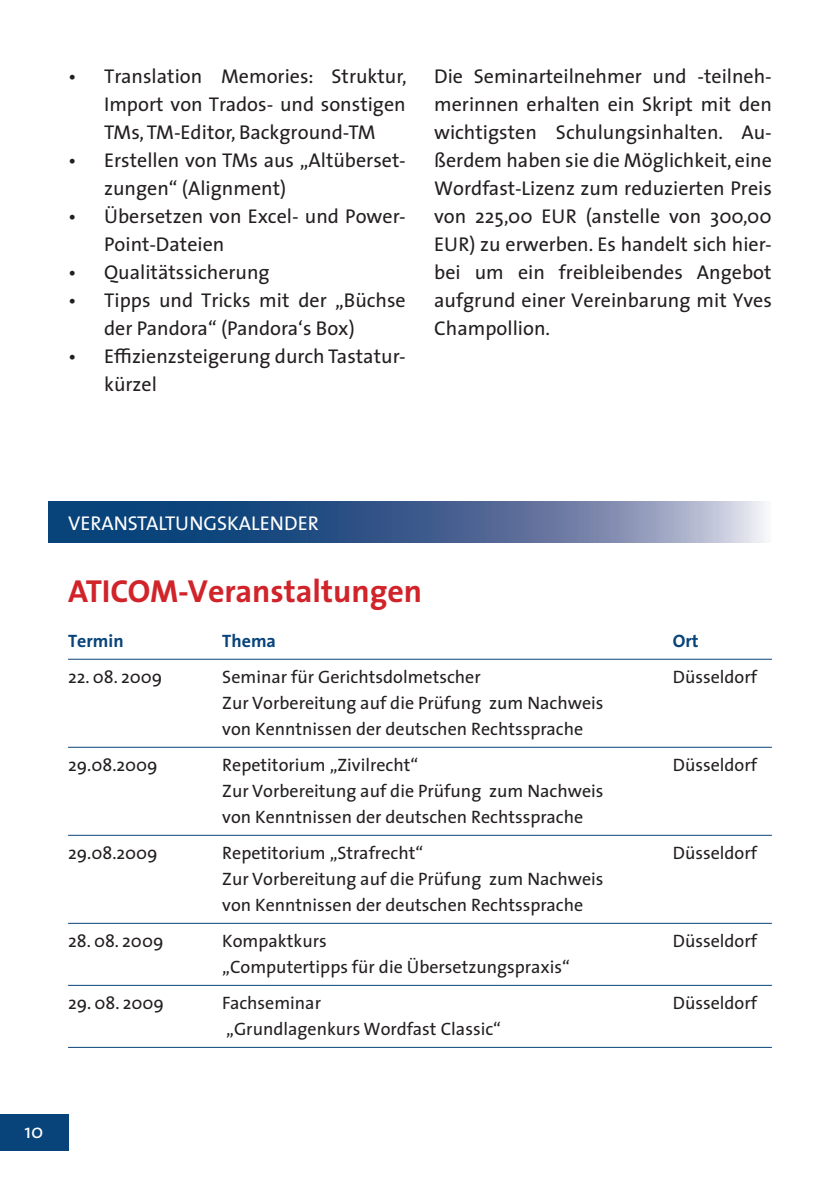
<style>
.page{position:relative;width:840px;height:1191px;background:#fff}
.page>*{position:absolute;margin:0;border:0;box-sizing:border-box;transform-origin:0 0}
.t1{font:32px "The Sans 7 Bold Plain";color:#d1232a}
.t2{font:20px/28px "The Sans 5";color:#231f20}
.t3{font:20px "The Sans 5";color:#fff}
.t4{font:18px/26px "The Sans 5";color:#231f20}
.t5{font:18px "The Sans 7 Bold Plain";color:#08437a}
</style>
<div class="page">
<div style="left:0;top:1113px;width:68px;height:37px;background:#08437a"></div>
<svg style="left:48px;top:502px;width:716px;height:41px;background:#4b6a97"></svg>
<hr style="left:68px;top:658px;width:703px;height:1px;background:#08437a">
<hr style="left:68px;top:746px;width:703px;height:1px;background:#08437a">
<hr style="left:68px;top:834px;width:703px;height:1px;background:#08437a">
<hr style="left:68px;top:922px;width:703px;height:1px;background:#08437a">
<hr style="left:68px;top:984px;width:703px;height:1px;background:#08437a">
<hr style="left:68px;top:1046px;width:703px;height:1px;background:#08437a">
<p class="t2" style="left:104px;top:61px;width:304px;text-align:justify;text-indent:-36px">• Translation Memories: Struktur, Import von Trados- und sonstigen TMs, TM-Editor, Background-TM</p>
<p class="t2" style="left:104px;top:145px;width:303px;text-indent:-36px">• Erstellen von TMs aus „Altüberset&shy;zungen“ (Alignment)</p>
<p class="t2" style="left:104px;top:201px;width:303px;text-indent:-36px">• Übersetzen von Excel- und Power-<br>Point-Dateien</p>
<p class="t2" style="left:68px;top:257px;width:203px">• Qualitätssicherung</p>
<p class="t2" style="left:104px;top:285px;width:303px;text-indent:-36px">• Tipps und Tricks mit der „Büchse der Pandora“ (Pandora‘s Box)</p>
<p class="t2" style="left:104px;top:341px;width:303px;text-indent:-36px">• Effizienzsteigerung durch Tastatur&shy;kürzel</p>
<p class="t2" style="left:434px;top:61px;width:339px;text-align:justify">Die Seminarteilnehmer und -teilneh&shy;merinnen erhalten ein Skript mit den wichtigsten Schulungsinhalten. Au&shy;ßerdem haben sie die Möglichkeit, eine Wordfast-Lizenz zum reduzierten Preis von 225,00 EUR (anstelle von 300,00<br>EUR) zu erwerben. Es handelt sich hier&shy;bei um ein freibleibendes Angebot aufgrund einer Vereinbarung mit Yves Champollion.</p>
<p class="t3" style="left:68px;top:506px;width:25px">Veranstaltungskalender</p>
<h1 class="t1" style="left:68px;top:564px;width:355px">ATICOM-Veranstaltungen</h1>
<p class="t5" style="left:68px;top:626px;width:57px">Termin</p>
<p class="t5" style="left:222px;top:626px;width:55px">Thema</p>
<p class="t5" style="left:672px;top:626px;width:27px">Ort</p>
<p class="t4" style="left:68px;top:664px;width:96px">22. 08. 2009</p>
<p class="t4" style="left:222px;top:664px;width:260px">Seminar für Gerichtsdolmetscher</p>
<p class="t4" style="left:672px;top:664px;width:86px">Düsseldorf</p>
<p class="t4" style="left:222px;top:690px;width:382px">Zur Vorbereitung auf die Prüfung zum Nachweis von Kenntnissen der deutschen Rechtssprache</p>
<p class="t4" style="left:68px;top:752px;width:91px">29.08.2009</p>
<p class="t4" style="left:222px;top:752px;width:197px">Repetitorium „Zivilrecht“</p>
<p class="t4" style="left:672px;top:752px;width:86px">Düsseldorf</p>
<p class="t4" style="left:222px;top:777px;width:382px">Zur Vorbereitung auf die Prüfung zum Nachweis von Kenntnissen der deutschen Rechtssprache</p>
<p class="t4" style="left:68px;top:839px;width:91px">29.08.2009</p>
<p class="t4" style="left:222px;top:839px;width:202px">Repetitorium „Strafrecht“</p>
<p class="t4" style="left:672px;top:839px;width:86px">Düsseldorf</p>
<p class="t4" style="left:222px;top:865px;width:382px">Zur Vorbereitung auf die Prüfung zum Nachweis von Kenntnissen der deutschen Rechtssprache</p>
<p class="t4" style="left:68px;top:927px;width:97px">28. 08. 2009</p>
<p class="t4" style="left:222px;top:927px;width:106px">Kompaktkurs</p>
<p class="t4" style="left:672px;top:927px;width:86px">Düsseldorf</p>
<p class="t4" style="left:222px;top:953px;width:349px">„Computertipps für die Übersetzungspraxis“</p>
<p class="t4" style="left:68px;top:989px;width:97px">29. 08. 2009</p>
<p class="t4" style="left:222px;top:989px;width:100px">Fachseminar</p>
<p class="t4" style="left:672px;top:989px;width:86px">Düsseldorf</p>
<p class="t4" style="left:226px;top:1015px;width:276px">„Grundlagenkurs Wordfast Classic“</p>
<p class="t3" style="left:25px;top:1114px;width:21px">10</p>
</div>
